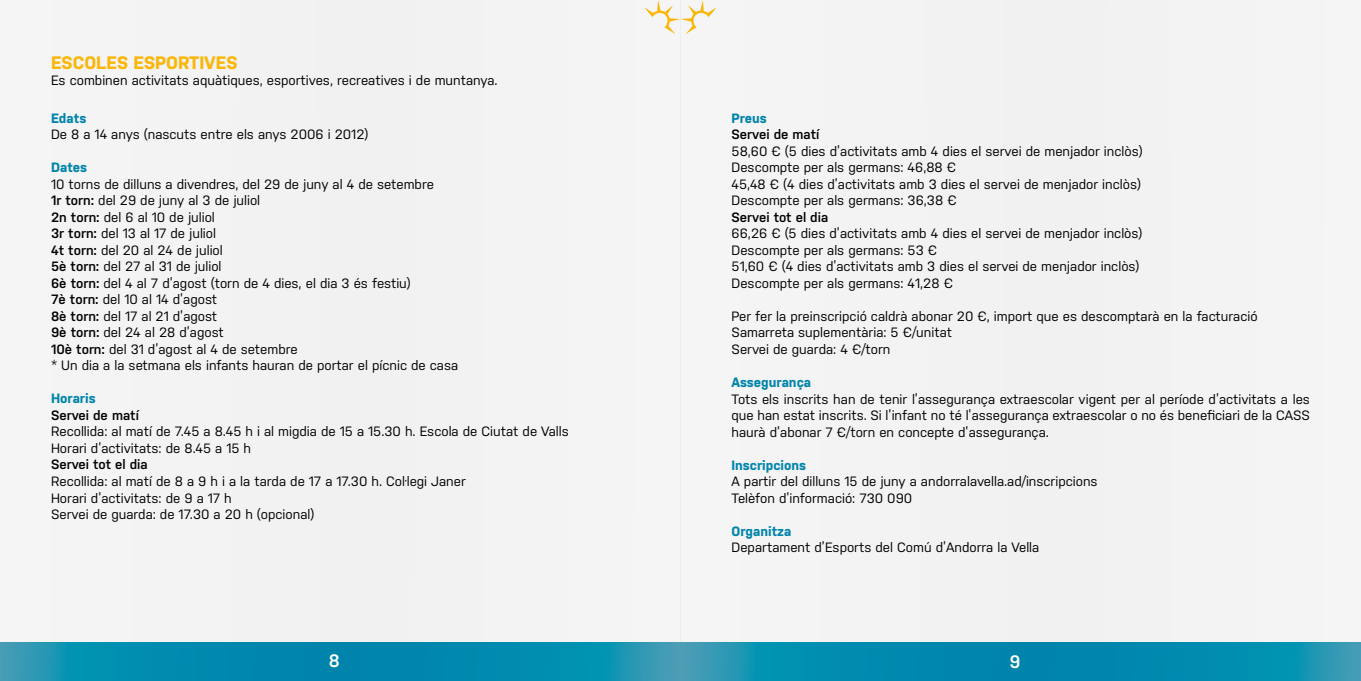
<style>
.page{position:relative;width:1361px;height:681px;background:#fff}
.page>*{position:absolute;margin:0;border:0;box-sizing:border-box;transform-origin:0 0}
.t1{font:700 18px "Nudista";color:#fab709}
.t2{font:600 18px "Nudista";color:#fff}
.t3{font:13.5px/16.5px "Nudista";color:#000}
.t4{font:700 13.5px "Nudista";color:#0084ac}
.t5{font:600 13.5px "Nudista";color:#000}
.s1{font-weight:600}
</style>
<div class="page">
<div style="left:680px;top:0;width:681px;height:680px;background:#f3f3f3"></div>
<svg style="left:680px;top:642px;width:681px;height:38px;background:#098daf"></svg>
<div style="left:0;top:0;width:680px;height:680px;background:#f3f3f3"></div>
<svg style="left:0;top:642px;width:680px;height:38px;background:#098daf"></svg>
<svg style="left:644px;top:0;width:73px;height:34px"></svg>
<h1 class="t1" style="left:51px;top:52px;width:188px">ESCOLES ESPORTIVES</h1>
<p class="t3" style="left:51px;top:72px;width:448px">Es combinen activitats aquàtiques, esportives, recreatives i de muntanya.</p>
<p class="t4" style="left:51px;top:110px;width:37px">Edats</p>
<p class="t3" style="left:51px;top:126px;width:319px">De 8 a 14 anys (nascuts entre els anys 2006 i 2012)</p>
<p class="t4" style="left:51px;top:160px;width:38px">Dates</p>
<p class="t3" style="left:51px;top:175px;width:409px">10 torns de dilluns a divendres, del 29 de juny al 4 de setembre<br><span class="s1">1r torn:</span> del 29 de juny al 3 de juliol<br><span class="s1">2n torn:</span> del 6 al 10 de juliol<br><span class="s1">3r torn:</span> del 13 al 17 de juliol<br><span class="s1">4t torn:</span> del 20 al 24 de juliol<br><span class="s1">5è torn:</span> del 27 al 31 de juliol<br><span class="s1">6è torn:</span> del 4 al 7 d’agost (torn de 4 dies, el dia 3 és festiu)<br><span class="s1">7è torn:</span> del 10 al 14 d’agost<br><span class="s1">8è torn:</span> del 17 al 21 d’agost<br><span class="s1">9è torn:</span> del 24 al 28 d’agost<br><span class="s1">10è torn:</span> del 31 d’agost al 4 de setembre<br>* Un dia a la setmana els infants hauran de portar el pícnic de casa</p>
<p class="t4" style="left:51px;top:391px;width:46px">Horaris</p>
<p class="t5" style="left:51px;top:407px;width:89px">Servei de matí</p>
<p class="t3" style="left:51px;top:423px;width:519px">Recollida: al matí de 7.45 a 8.45 h i al migdia de 15 a 15.30 h. Escola de Ciutat de Valls<br>Horari d’activitats: de 8.45 a 15 h</p>
<p class="t5" style="left:51px;top:457px;width:98px">Servei tot el dia</p>
<p class="t3" style="left:51px;top:472px;width:416px">Recollida: al matí de 8 a 9 h i a la tarda de 17 a 17.30 h. Col·legi Janer<br>Horari d’activitats: de 9 a 17 h<br>Servei de guarda: de 17.30 a 20 h (opcional)</p>
<p class="t4" style="left:731px;top:110px;width:37px">Preus</p>
<p class="t5" style="left:731px;top:127px;width:89px">Servei de matí</p>
<p class="t3" style="left:731px;top:143px;width:413px">58,60 € (5 dies d’activitats amb 4 dies el servei de menjador inclòs)<br>Descompte per als germans: 46,88 €<br>45,48 € (4 dies d’activitats amb 3 dies el servei de menjador inclòs)<br>Descompte per als germans: 36,38 €</p>
<p class="t5" style="left:731px;top:209px;width:98px">Servei tot el dia</p>
<p class="t3" style="left:731px;top:225px;width:412px">66,26 € (5 dies d’activitats amb 4 dies el servei de menjador inclòs)<br>Descompte per als germans: 53 €<br>51,60 € (4 dies d’activitats amb 3 dies el servei de menjador inclòs)<br>Descompte per als germans: 41,28 €</p>
<p class="t3" style="left:731px;top:308px;width:527px">Per fer la preinscripció caldrà abonar 20 €, import que es descomptarà en la facturació<br>Samarreta suplementària: 5 €/unitat<br>Servei de guarda: 4 €/torn</p>
<p class="t4" style="left:731px;top:374px;width:81px">Assegurança</p>
<p class="t3" style="left:731px;top:390px;width:580px;text-align:justify">Tots els inscrits han de tenir l’assegurança extraescolar vigent per al període d’activitats a les que han estat inscrits. Si l’infant no té l’assegurança extraescolar o no és beneficiari de la CASS haurà d’abonar 7 €/torn en concepte d’assegurança.</p>
<p class="t4" style="left:731px;top:457px;width:76px">Inscripcions</p>
<p class="t3" style="left:731px;top:473px;width:368px">A partir del dilluns 15 de juny a andorralavella.ad/inscripcions<br>Telèfon d’informació: 730 090</p>
<p class="t4" style="left:731px;top:523px;width:61px">Organitza</p>
<p class="t3" style="left:731px;top:539px;width:309px">Departament d’Esports del Comú d’Andorra la Vella</p>
<h1 class="t2" style="left:329px;top:650px;width:12px">8</h1>
<h1 class="t2" style="left:1009px;top:650px;width:13px">9</h1>
</div>
